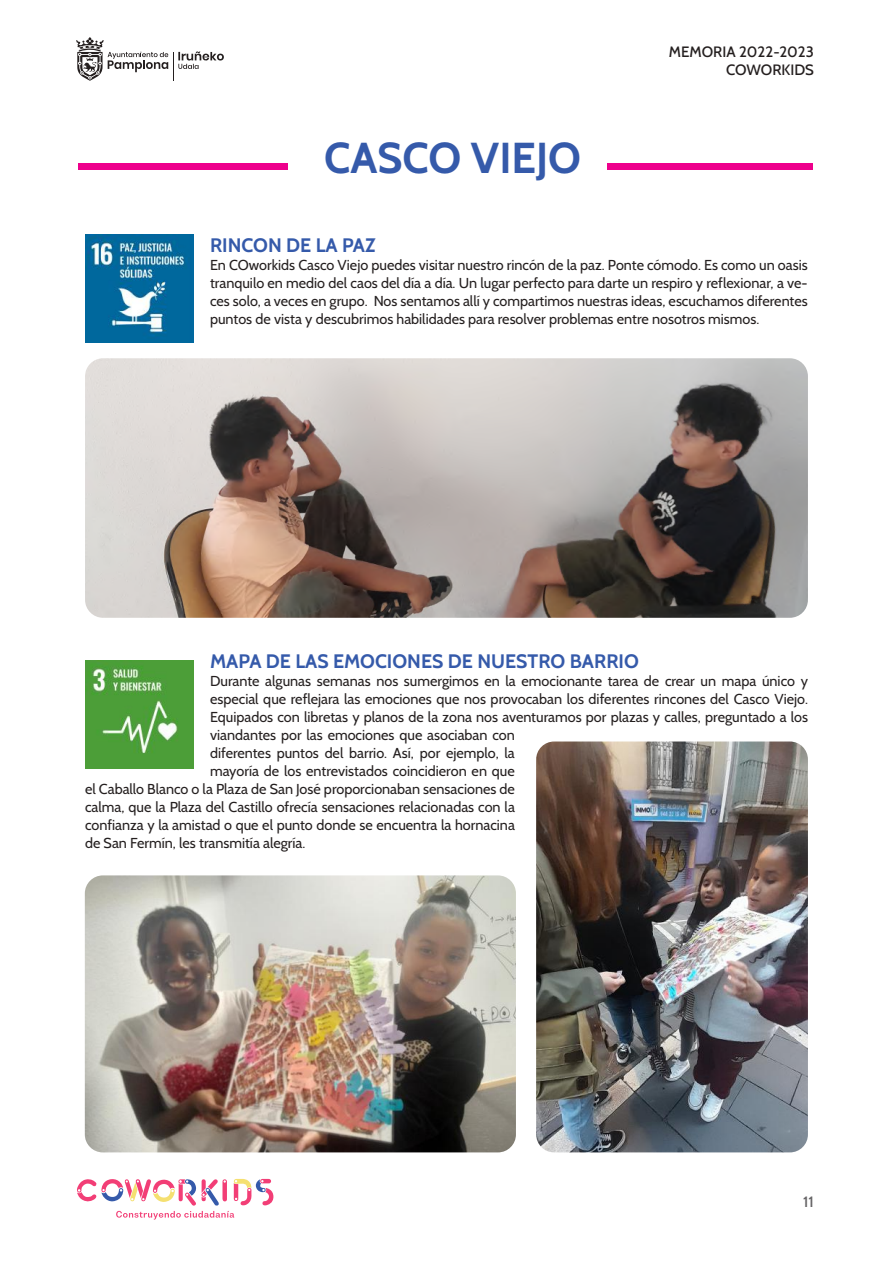
<style>
.page{position:relative;width:893px;height:1263px;background:#fff}
.page>*{position:absolute;margin:0;border:0;box-sizing:border-box;transform-origin:0 0}
.t1{font:700 43.2px "Cabin";color:#355aaa}
.t2{font:700 19.5px "Cabin";color:#355aaa}
.t3{font:500 15px/18px "Cabin";color:#241f1f;text-align:right}
.t4{font:500 15px "Cabin";color:#656365}
.t5{font:14.4px/18px "Cabin";color:#241f1f;text-align:justify}
</style>
<div class="page">
<svg style="left:77px;top:1178px;width:196px;height:41px"></svg>
<svg style="left:76px;top:37px;width:148px;height:44px"></svg>
<div style="left:78px;top:164px;width:209px;height:6px;background:#ee008c"></div>
<div style="left:607px;top:164px;width:206px;height:6px;background:#ee008c"></div>
<img style="left:85px;top:660px;width:108px;height:108px">
<img style="left:85px;top:358px;width:723px;height:260px">
<img style="left:85px;top:234px;width:108px;height:108px">
<img style="left:536px;top:741px;width:272px;height:411px">
<img style="left:85px;top:875px;width:431px;height:277px">
<h1 class="t1" style="left:324px;top:132px;width:259px">CASCO VIEJO</h1>
<p class="t3" style="left:669px;top:42px;width:147px">MEMORIA 2022-2023<br>COWORKIDS</p>
<h2 class="t2" style="left:210px;top:233px;width:167px">RINCON DE LA PAZ</h2>
<p class="t5" style="left:210px;top:255px;width:599px">En COworkids Casco Viejo puedes visitar nuestro rincón de la paz. Ponte cómodo. Es como un oasis tranquilo en medio del caos del día a día. Un lugar perfecto para darte un respiro y reflexionar, a ve&shy;ces solo, a veces en grupo. Nos sentamos allí y compartimos nuestras ideas, escuchamos diferentes puntos de vista y descubrimos habilidades para resolver problemas entre nosotros mismos.</p>
<h2 class="t2" style="left:210px;top:649px;width:430px">MAPA DE LAS EMOCIONES DE NUESTRO BARRIO</h2>
<p class="t5" style="left:210px;top:672px;width:599px">Durante algunas semanas nos sumergimos en la emocionante tarea de crear un mapa único y</p>
<p class="t5" style="left:210px;top:690px;width:599px">especial que reflejara las emociones que nos provocaban los diferentes rincones del Casco Viejo.</p>
<p class="t5" style="left:210px;top:708px;width:599px">Equipados con libretas y planos de la zona nos aventuramos por plazas y calles, preguntado a los</p>
<p class="t5" style="left:210px;top:726px;width:306px">viandantes por las emociones que asociaban con</p>
<p class="t5" style="left:210px;top:744px;width:306px">diferentes puntos del barrio. Así, por ejemplo, la</p>
<p class="t5" style="left:210px;top:762px;width:306px">mayoría de los entrevistados coincidieron en que</p>
<p class="t5" style="left:85px;top:780px;width:431px">el Caballo Blanco o la Plaza de San José proporcionaban sensaciones de</p>
<p class="t5" style="left:85px;top:798px;width:431px">calma, que la Plaza del Castillo ofrecía sensaciones relacionadas con la</p>
<p class="t5" style="left:85px;top:816px;width:431px">confianza y la amistad o que el punto donde se encuentra la hornacina</p>
<p class="t5" style="left:85px;top:834px;width:222px">de San Fermín, les transmitía alegría.</p>
<p class="t4" style="left:803px;top:1192px;width:12px">11</p>
</div>
